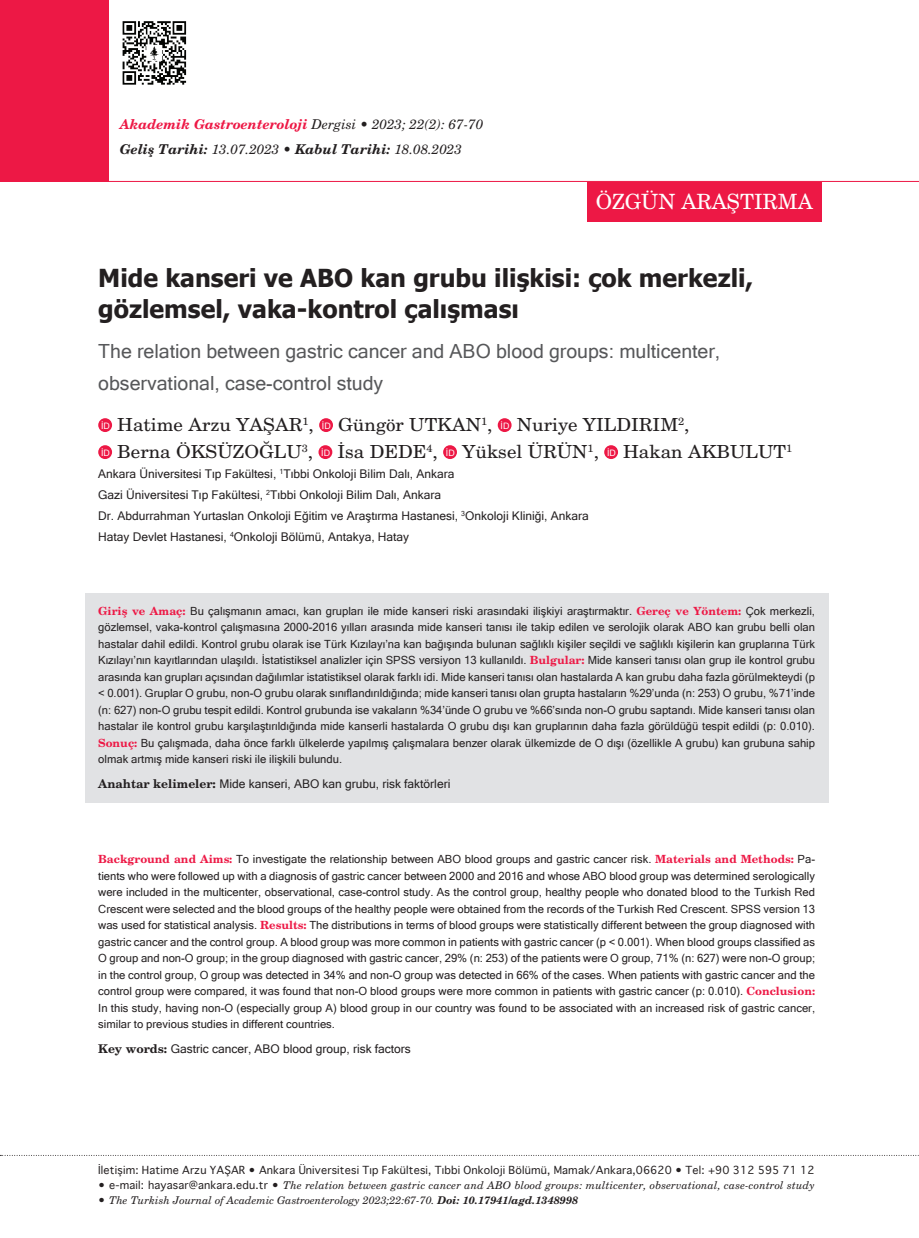
<style>
.page{position:relative;width:919px;height:1238px;background:#fff}
.page>*{position:absolute;margin:0;border:0;box-sizing:border-box;transform-origin:0 0}
.t1{font:700 24.75px/31.5px "Tahoma";color:#231f20}
.t2{font:500 21px "New Century Schoolbook OTF";color:#fff}
.t3{font:19.5px/31.5px "Microsoft Sans Serif";color:#57585a}
.t4{font:500 18px/27px "New Century Schoolbook OTF";color:#231f20;scale:1.05 1}
.t5{font:italic 500 13.5px/24.8px "New Century Schoolbook OTF";color:#231f20}
.t6{font:12px/20.7px "Microsoft Sans Serif";color:#231f20}
.t7{font:11.25px/16.5px "Microsoft Sans Serif";color:#231f20;text-align:justify}
.t8{font:italic 500 10.65px "New Century Schoolbook OTF";letter-spacing:.015em;color:#231f20}
.t9{font:10.65px "Thonburi";letter-spacing:.015em;color:#231f20}
.s1{font-weight:700;color:#ed1845}
.s2{font-weight:700}
.s3{font-family:"Microsoft Sans Serif";font-weight:400;font-size:8.85px;color:#fff}
.s4{font-family:"New Century Schoolbook OTF";font-weight:700;color:#ed1845}
.s5{font-family:"New Century Schoolbook OTF";font-weight:700}
.s6{font-family:"Thonburi";font-weight:400;font-style:normal}
</style>
<div class="page">
<div style="left:0;top:0;width:109px;height:182px;background:#ed1845"></div>
<hr style="left:105px;top:181px;width:813px;height:1px;background:#ed1845">
<svg style="left:122px;top:21px;width:65px;height:64px"></svg>
<div style="left:587px;top:182px;width:234px;height:39px;background:#ed1845"></div>
<div style="left:85px;top:593px;width:743px;height:210px;background:#e1e2e4"></div>
<div style="left:98px;top:418px;width:14px;height:14px;background:#ed1845;border-radius:50%"></div>
<div style="left:319px;top:418px;width:14px;height:14px;background:#ed1845;border-radius:50%"></div>
<div style="left:497px;top:418px;width:14px;height:14px;background:#ed1845;border-radius:50%"></div>
<div style="left:98px;top:445px;width:14px;height:14px;background:#ed1845;border-radius:50%"></div>
<div style="left:318px;top:445px;width:14px;height:14px;background:#ed1845;border-radius:50%"></div>
<div style="left:443px;top:445px;width:14px;height:14px;background:#ed1845;border-radius:50%"></div>
<div style="left:604px;top:445px;width:14px;height:14px;background:#ed1845;border-radius:50%"></div>
<p class="t5" style="left:120px;top:112px;width:365px"><span class="s1">Akademik Gastroenteroloji</span> Dergisi • 2023; 22(2): 67-70<br><span class="s2">Geliş Tarihi:</span> 13.07.2023 • <span class="s2">Kabul Tarihi:</span> 18.08.2023</p>
<h2 class="t2" style="left:595px;top:189px;width:218px">ÖZGÜN ARAŞTIRMA</h2>
<h1 class="t1" style="left:98px;top:261px;width:656px">Mide kanseri ve ABO kan grubu ilişkisi: çok merkezli, gözlemsel, vaka-kontrol çalışması</h1>
<h3 class="t3" style="left:98px;top:336px;width:623px">The relation between gastric cancer and ABO blood groups: multicenter, observational, case-control study</h3>
<h3 class="t4" style="left:101px;top:410px;width:659px"><span class="s3">İD</span> Hatime Arzu YAŞAR<sup>1</sup>, <span class="s3">İD</span> Güngör UTKAN<sup>1</sup>, <span class="s3">İD</span> Nuriye YILDIRIM<sup>2</sup>,<br><span class="s3">İD</span> Berna ÖKSÜZOĞLU<sup>3</sup>, <span class="s3">İD</span> İsa DEDE<sup>4</sup>, <span class="s3">İD</span> Yüksel ÜRÜN<sup>1</sup>, <span class="s3">İD</span> Hakan AKBULUT<sup>1</sup></h3>
<p class="t6" style="left:98px;top:463px;width:492px">Ankara Üniversitesi Tıp Fakültesi, <sup>1</sup>Tıbbi Onkoloji Bilim Dalı, Ankara<br>Gazi Üniversitesi Tıp Fakültesi, <sup>2</sup>Tıbbi Onkoloji Bilim Dalı, Ankara<br>Dr. Abdurrahman Yurtaslan Onkoloji Eğitim ve Araştırma Hastanesi, <sup>3</sup>Onkoloji Kliniği, Ankara Hatay Devlet Hastanesi, <sup>4</sup>Onkoloji Bölümü, Antakya, Hatay</p>
<p class="t7" style="left:98px;top:602px;width:718px"><span class="s4">Giriş ve Amaç:</span> Bu çalışmanın amacı, kan grupları ile mide kanseri riski arasındaki ilişkiyi araştırmaktır. <span class="s4">Gereç ve Yöntem:</span> Çok merkezli, gözlemsel, vaka-kontrol çalışmasına 2000-2016 yılları arasında mide kanseri tanısı ile takip edilen ve serolojik olarak ABO kan grubu belli olan hastalar dahil edildi. Kontrol grubu olarak ise Türk Kızılayı’na kan bağışında bulunan sağlıklı kişiler seçildi ve sağlıklı kişilerin kan gruplarına Türk Kızılayı’nın kayıtlarından ulaşıldı. İstatistiksel analizler için SPSS versiyon 13 kullanıldı. <span class="s4">Bulgular:</span> Mide kanseri tanısı olan grup ile kontrol grubu arasında kan grupları açısından dağılımlar istatistiksel olarak farklı idi. Mide kanseri tanısı olan hastalarda A kan grubu daha fazla görülmekteydi (p &lt; 0.001). Gruplar O grubu, non-O grubu olarak sınıflandırıldığında; mide kanseri tanısı olan grupta hastaların %29’unda (n: 253) O grubu, %71’inde (n: 627) non-O grubu tespit edildi. Kontrol grubunda ise vakaların %34’ünde O grubu ve %66’sında non-O grubu saptandı. Mide kanseri tanısı olan hastalar ile kontrol grubu karşılaştırıldığında mide kanserli hastalarda O grubu dışı kan gruplarının daha fazla görüldüğü tespit edildi (p: 0.010).<br><span class="s4">Sonuç:</span> Bu çalışmada, daha önce farklı ülkelerde yapılmış çalışmalara benzer olarak ülkemizde de O dışı (özellikle A grubu) kan grubuna sahip olmak artmış mide kanseri riski ile ilişkili bulundu.</p>
<p class="t6" style="left:98px;top:773px;width:354px"><span class="s5">Anahtar kelimeler:</span> Mide kanseri, ABO kan grubu, risk faktörleri</p>
<p class="t7" style="left:98px;top:851px;width:718px"><span class="s4">Background and Aims:</span> To investigate the relationship between ABO blood groups and gastric cancer risk. <span class="s4">Materials and Methods:</span> Pa&shy;tients who were followed up with a diagnosis of gastric cancer between 2000 and 2016 and whose ABO blood group was determined serologically were included in the multicenter, observational, case-control study. As the control group, healthy people who donated blood to the Turkish Red Crescent were selected and the blood groups of the healthy people were obtained from the records of the Turkish Red Crescent. SPSS version 13 was used for statistical analysis. <span class="s4">Results:</span> The distributions in terms of blood groups were statistically different between the group diagnosed with gastric cancer and the control group. A blood group was more common in patients with gastric cancer (p &lt; 0.001). When blood groups classified as O group and non-O group; in the group diagnosed with gastric cancer, 29% (n: 253) of the patients were O group, 71% (n: 627) were non-O group; in the control group, O group was detected in 34% and non-O group was detected in 66% of the cases. When patients with gastric cancer and the control group were compared, it was found that non-O blood groups were more common in patients with gastric cancer (p: 0.010). <span class="s4">Conclusion:<br></span>In this study, having non-O (especially group A) blood group in our country was found to be associated with an increased risk of gastric cancer, similar to previous studies in different countries.</p>
<p class="t6" style="left:98px;top:1038px;width:314px"><span class="s5">Key words:</span> Gastric cancer, ABO blood group, risk factors</p>
<p class="t9" style="left:98px;top:1164px;width:717px">İletişim: Hatime Arzu YAŞAR • Ankara Üniversitesi Tıp Fakültesi, Tıbbi Onkoloji Bölümü, Mamak/Ankara,06620 • Tel: +90 312 595 71 12</p>
<p class="t8" style="left:98px;top:1178px;width:718px"><span class="s6">• e-mail: hayasar@ankara.edu.tr •</span> The relation between gastric cancer and ABO blood groups: multicenter, observational, case-control study</p>
<p class="t8" style="left:98px;top:1193px;width:481px"><span class="s6">•</span> The Turkish Journal of Academic Gastroenterology 2023;22:67-70. <span class="s2">Doi: 10.17941/agd.1348998</span></p>
</div>
